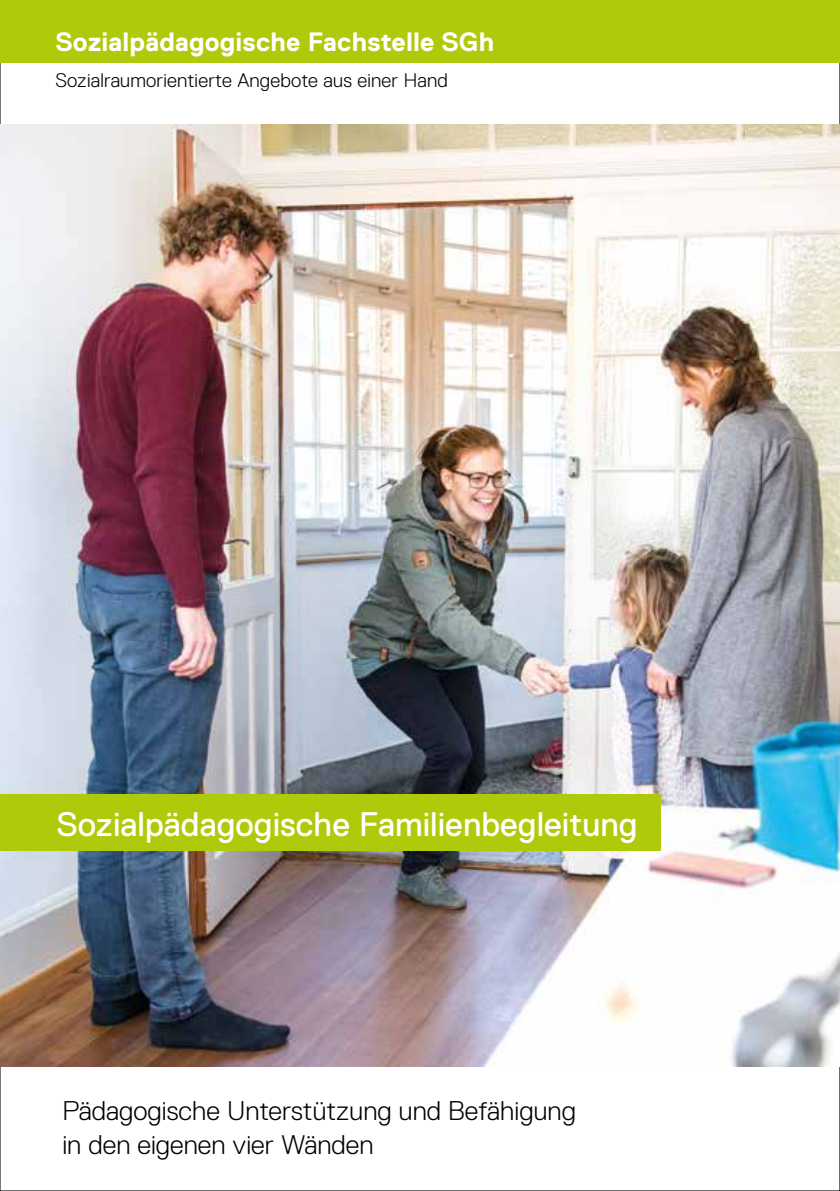
<style>
.page{position:relative;width:840px;height:1191px;background:#fff}
.page>*{position:absolute;margin:0;border:0;box-sizing:border-box;transform-origin:0 0}
.t1{font:34px "Replica Std";color:#fff}
.t2{font:300 27px/34px "Replica Std";color:#000}
.t3{font:700 26.4px "Replica Std";letter-spacing:.005em;color:#fff}
.t4{font:300 19.6px "Replica Std";letter-spacing:.01em;color:#000}
</style>
<div class="page">
<img style="left:0;top:125px;width:839px;height:941px">
<div style="left:0;top:0;width:839px;height:62px;background:#afca0b"></div>
<div style="left:0;top:794px;width:660px;height:56px;background:#afca0b"></div>
<p class="t3" style="left:55px;top:28px;width:440px">Sozialpädagogische Fachstelle SGh</p>
<p class="t4" style="left:55px;top:69px;width:394px">Sozialraumorientierte Angebote aus einer Hand</p>
<p class="t1" style="left:56px;top:805px;width:582px">Sozialpädagogische Familienbegleitung</p>
<p class="t2" style="left:62px;top:1094px;width:514px">Pädagogische Unterstützung und Befähigung in den eigenen vier Wänden</p>
</div>
